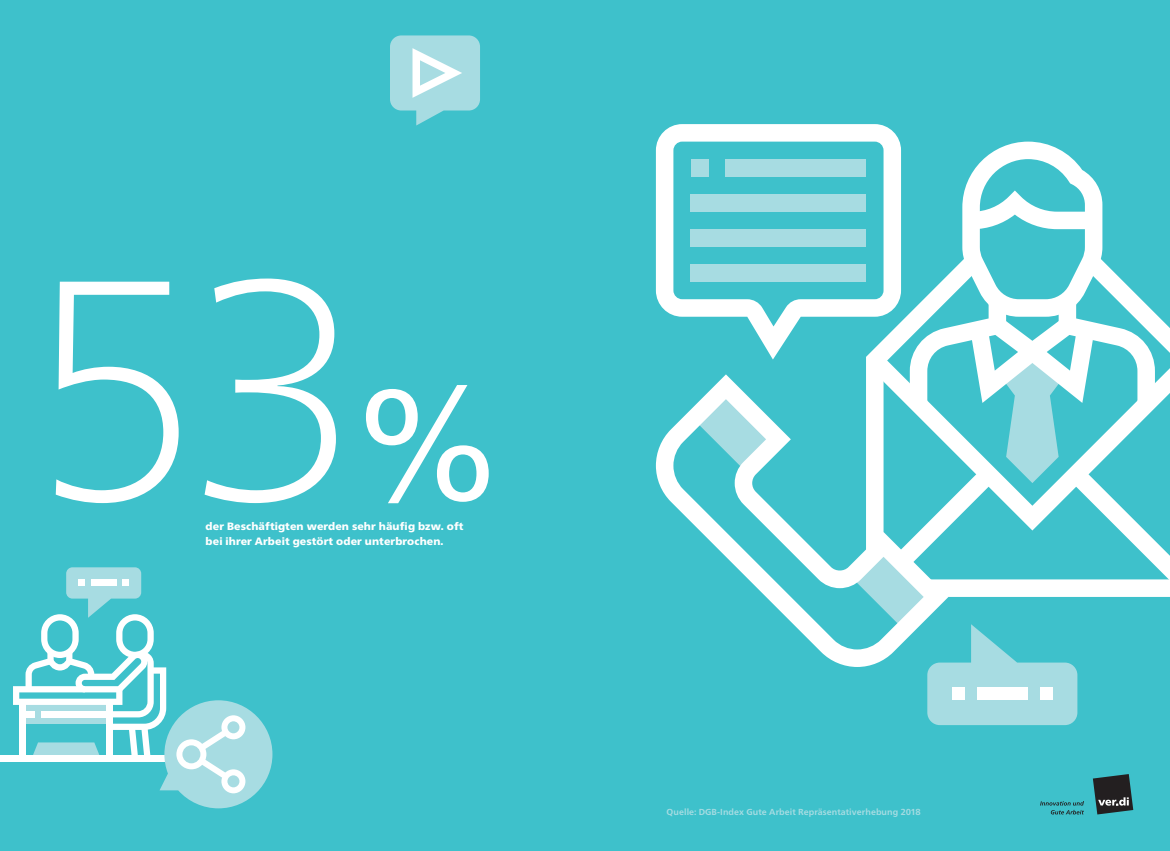
<style>
.page{position:relative;width:1170px;height:851px;background:#fff}
.page>*{position:absolute;margin:0;border:0;box-sizing:border-box;transform-origin:0 0}
.Zahlen_-_250_pt{font:100 312.5px "Frutiger Neue LT Pro";color:#fff}
.Zahlen_-_250_pt-2{font:156.25px "Frutiger Neue LT Pro";color:#fff}
.Grafik_-_8_5_pt{font:900 10.62px "Frutiger Neue LT Pro";letter-spacing:.01em;color:#fff}
.Grafik_-_7_pt{font:700 8.75px "Frutiger Neue LT Pro";letter-spacing:.01em;color:#a7dce2}
</style>
<div class="page">
<div style="left:0;top:0;width:585px;height:850px;background:#3ec1cb"></div>
<div style="left:585px;top:0;width:584px;height:850px;background:#3ec1cb"></div>
<svg style="left:656px;top:374px;width:195px;height:293px"></svg>
<svg style="left:656px;top:124px;width:244px;height:235px"></svg>
<div style="left:691px;top:159px;width:17px;height:18px;background:#a7dce2"></div>
<div style="left:726px;top:159px;width:140px;height:18px;background:#a7dce2"></div>
<div style="left:691px;top:194px;width:175px;height:18px;background:#a7dce2"></div>
<div style="left:691px;top:229px;width:175px;height:18px;background:#a7dce2"></div>
<div style="left:691px;top:264px;width:175px;height:18px;background:#a7dce2"></div>
<div style="left:0;top:754px;width:185px;height:7px;background:#fff"></div>
<svg style="left:851px;top:142px;width:318px;height:583px"></svg>
<div style="left:952px;top:687px;width:12px;height:13px;background:#fff"></div>
<div style="left:977px;top:687px;width:50px;height:13px;background:#fff"></div>
<div style="left:1039px;top:687px;width:13px;height:13px;background:#fff"></div>
<svg style="left:13px;top:567px;width:259px;height:241px"></svg>
<svg style="left:390px;top:35px;width:90px;height:90px;background:#a0dbe1"></svg>
<svg style="left:1093px;top:774px;width:40px;height:40px;background:#364b4e"></svg>
<svg style="left:1040px;top:801px;width:43px;height:13px"></svg>
<p class="Zahlen_-_250_pt" style="left:35px;top:201px;width:321px">53</p>
<p class="Grafik_-_8_5_pt" style="left:206px;top:534px;width:239px">bei ihrer Arbeit gestört oder unterbrochen.</p>
<p class="Zahlen_-_250_pt-2" style="left:355px;top:349px;width:145px">%</p>
<p class="Grafik_-_8_5_pt" style="left:206px;top:519px;width:259px">der Beschäftigten werden sehr häufig bzw. oft</p>
<p class="Grafik_-_7_pt" style="left:666px;top:806px;width:255px">Quelle: DGB-Index Gute Arbeit Repräsentativerhebung 2018</p>
</div>
